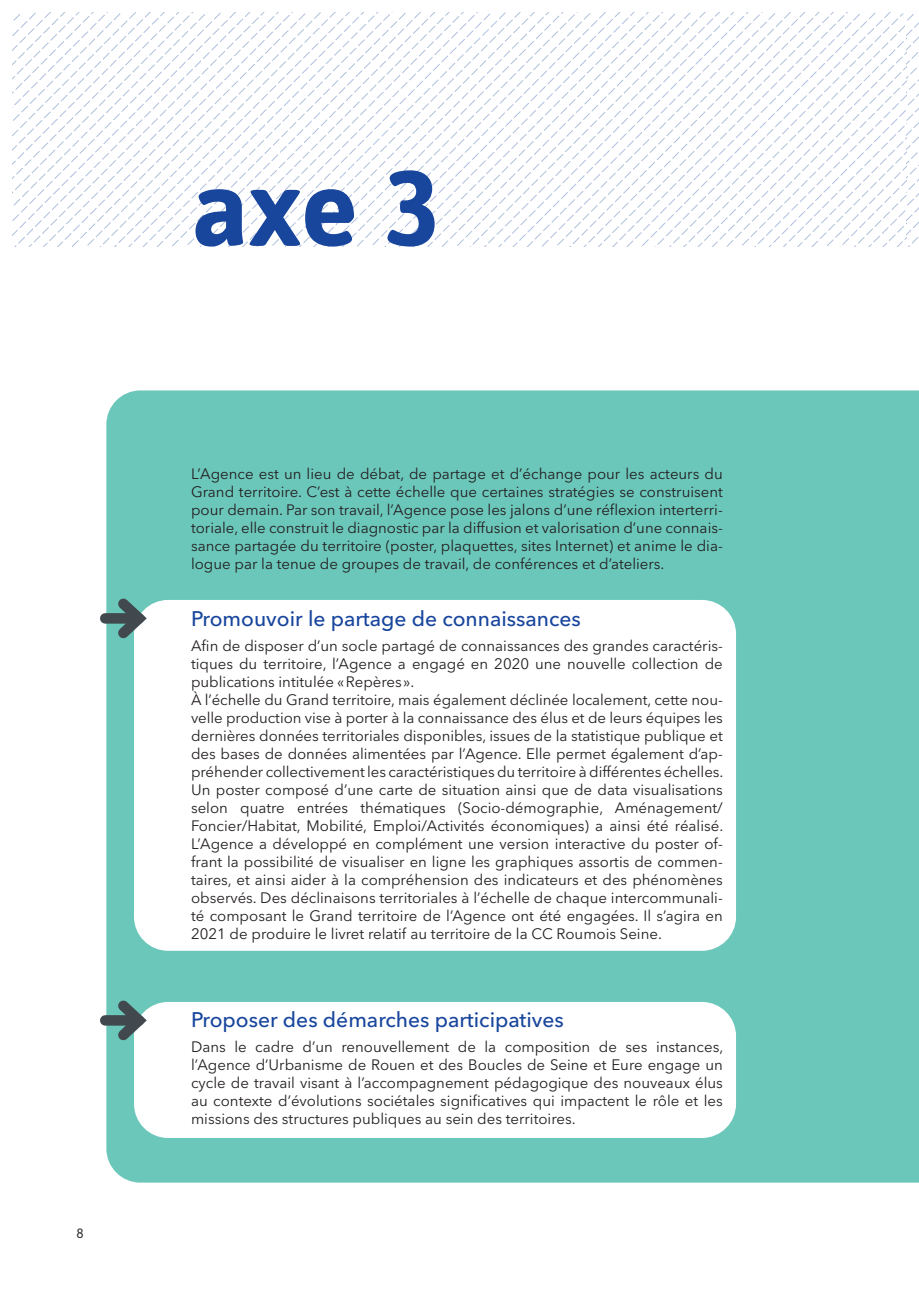
<style>
.page{position:relative;width:919px;height:1289px;background:#fff}
.page>*{position:absolute;margin:0;border:0;box-sizing:border-box;transform-origin:0 0}
.t1{font:700 106.35px "Asap";color:#18469d}
.t2{font:500 21px "Avenir Next LT Pro";color:#18469d}
.t3{font:15px/18px "Avenir Next LT Pro";color:#231f20;text-align:justify}
.t4{font:13.5px "Asap";color:#312f30}
</style>
<div class="page">
<div style="left:106px;top:390px;width:812px;height:792px;background:#6cc7bb"></div>
<div style="left:134px;top:600px;width:602px;height:350px;background:#fff;border-radius:34px"></div>
<div style="left:134px;top:1001px;width:602px;height:136px;background:#fff;border-radius:34px"></div>
<svg style="left:19px;top:13px;width:899px;height:234px"></svg>
<div style="left:105px;top:613px;width:34px;height:10px;background:#41494e"></div>
<svg style="left:108px;top:589px;width:46px;height:59px"></svg>
<div style="left:105px;top:1015px;width:34px;height:10px;background:#41494e"></div>
<svg style="left:108px;top:990px;width:46px;height:59px"></svg>
<p class="t4" style="left:77px;top:1223px;width:9px">8</p>
<h1 class="t1" style="left:191px;top:133px;width:251px">axe 3</h1>
<p class="t3" style="left:191px;top:465px;width:533px">L’Agence est un lieu de débat, de partage et d’échange pour les acteurs du Grand territoire. C’est à cette échelle que certaines stratégies se construisent pour demain. Par son travail, l’Agence pose les jalons d’une réflexion interterri&shy;toriale, elle construit le diagnostic par la diffusion et valorisation d’une connais&shy;sance partagée du territoire (poster, plaquettes, sites Internet) et anime le dia&shy;logue par la tenue de groupes de travail, de conférences et d’ateliers.</p>
<h2 class="t2" style="left:191px;top:606px;width:391px">Promouvoir le partage de connaissances</h2>
<p class="t3" style="left:191px;top:636px;width:533px;text-align:left">Afin de disposer d’un socle partagé de connaissances des grandes caractéris&shy;tiques du territoire, l’Agence a engagé en 2020 une nouvelle collection de publications intitulée «Repères».<br>À l’échelle du Grand territoire, mais également déclinée localement, cette nou&shy;velle production vise à porter à la connaissance des élus et de leurs équipes les dernières données territoriales disponibles, issues de la statistique publique et des bases de données alimentées par l’Agence. Elle permet également d’ap&shy;préhender collectivement les caractéristiques du territoire à différentes échelles.<br>Un poster composé d’une carte de situation ainsi que de data visualisations selon quatre entrées thématiques (Socio-démographie, Aménagement/ Foncier/Habitat, Mobilité, Emploi/Activités économiques) a ainsi été réalisé.<br>L’Agence a développé en complément une version interactive du poster of&shy;frant la possibilité de visualiser en ligne les graphiques assortis de commen&shy;taires, et ainsi aider à la compréhension des indicateurs et des phénomènes observés. Des déclinaisons territoriales à l’échelle de chaque intercommunali&shy;té composant le Grand territoire de l’Agence ont été engagées. Il s’agira en 2021 de produire le livret relatif au territoire de la CC Roumois Seine.</p>
<h2 class="t2" style="left:191px;top:1007px;width:374px">Proposer des démarches participatives</h2>
<p class="t3" style="left:191px;top:1037px;width:533px">Dans le cadre d’un renouvellement de la composition de ses instances, l’Agence d’Urbanisme de Rouen et des Boucles de Seine et Eure engage un cycle de travail visant à l’accompagnement pédagogique des nouveaux élus au contexte d’évolutions sociétales significatives qui impactent le rôle et les missions des structures publiques au sein des territoires.</p>
</div>
